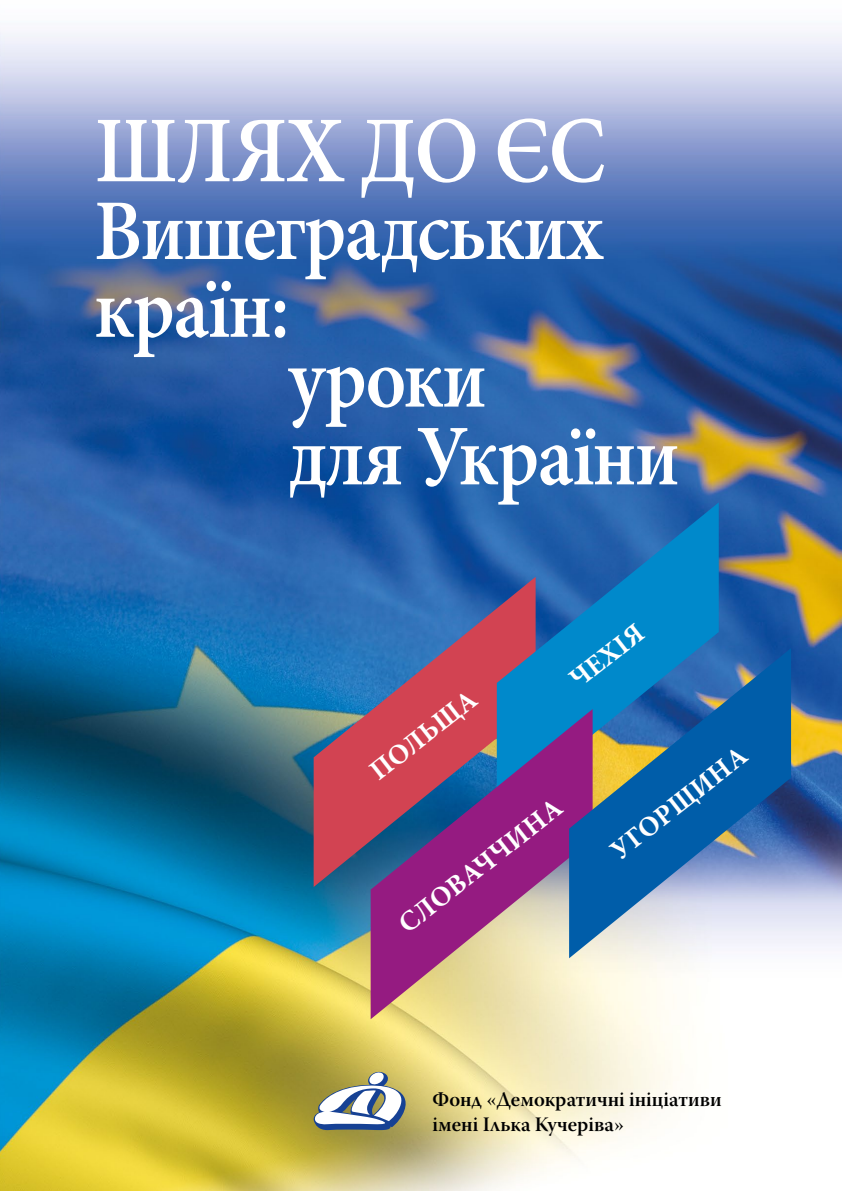
<style>
.page{position:relative;width:842px;height:1191px;background:#fff}
.page>*{position:absolute;margin:0;border:0;box-sizing:border-box;transform-origin:0 0}
.t1{font:600 94.4px "Minion Pro";color:#fff;scale:.9 1}
.t2{font:600 86.6px/77.8px "Minion Pro";letter-spacing:-.025em;color:#fff;scale:.9 1}
.t3{font:700 28px "Minion Pro";color:#fff}
.t4{font:20.6px/24.6px "Warnock Pro Semibold Subh";color:#000}
</style>
<div class="page">
<img style="left:0;top:32px;width:842px;height:1159px">
<svg style="left:314px;top:577px;width:183px;height:310px;background:#6f608d"></svg>
<svg style="left:497px;top:502px;width:222px;height:207px;background:#2171b3"></svg>
<svg style="left:371px;top:709px;width:222px;height:310px;background:#a0648c"></svg>
<svg style="left:569px;top:648px;width:222px;height:310px;background:#4b81b4"></svg>
<svg style="left:313px;top:1071px;width:95px;height:59px"></svg>
<h1 class="t1" style="left:94px;top:86px;width:569px">Шлях до ЄС</h1>
<h2 class="t2" style="left:94px;top:192px;width:567px">Вишеградських країн:</h2>
<h2 class="t2" style="left:288px;top:339px;width:436px">уроки<br>для України</h2>
<h3 class="t3" style="left:561px;top:666px;width:88px;rotate:-38deg">ЧЕХІЯ</h3>
<h3 class="t3" style="left:361px;top:758px;width:129px;rotate:-38deg">ПОЛЬЩА</h3>
<h3 class="t3" style="left:602px;top:838px;width:167px;rotate:-38deg">УГОРЩИНА</h3>
<h3 class="t3" style="left:390px;top:911px;width:201px;rotate:-38deg">СЛОВАЧЧИНА</h3>
<p class="t4" style="left:432px;top:1086px;width:291px">Фонд «Демократичні ініціативи імені Ілька Кучеріва»</p>
</div>
